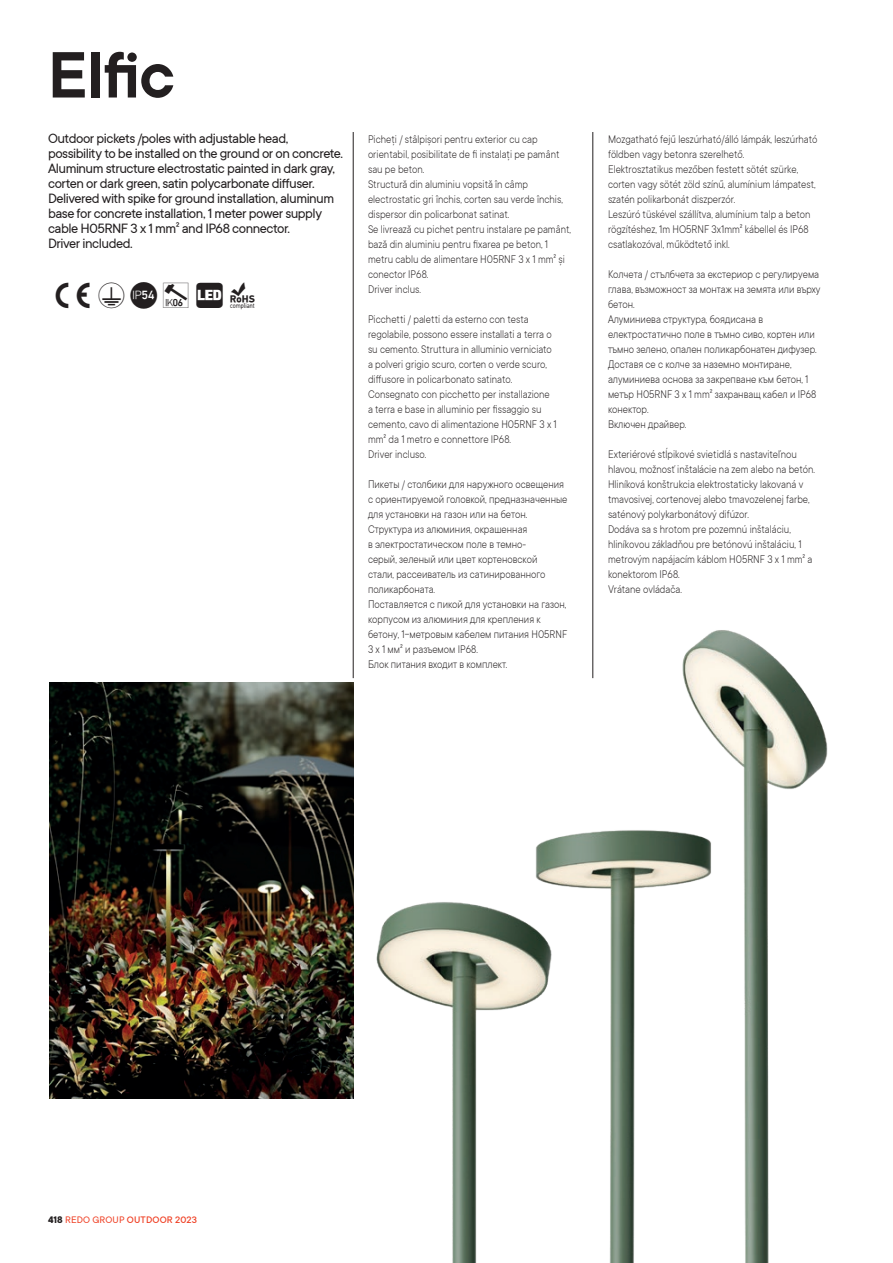
<style>
.page{position:relative;width:893px;height:1263px;background:#fff}
.page>*{position:absolute;margin:0;border:0;box-sizing:border-box;transform-origin:0 0}
.t1{font:600 72px "TT Commons";color:#231f20}
.t2{font:15px/15px "TT Commons";letter-spacing:-.035em;color:#231f20}
.t3{font:300 12px/15px "TT Commons";color:#231f20;scale:.9 1}
.t4{font:500 10.5px "TT Commons";letter-spacing:.015em;color:#ef3e22}
.s1{font-weight:700;color:#231f20}
.s2{font-weight:400}
</style>
<div class="page">
<img style="left:49px;top:683px;width:304px;height:416px">
<img style="left:535px;top:830px;width:79px;height:433px">
<img style="left:348px;top:871px;width:243px;height:392px">
<img style="left:614px;top:630px;width:214px;height:633px">
<hr style="left:353px;top:132px;width:1px;height:546px;background:#231f20">
<hr style="left:593px;top:132px;width:1px;height:546px;background:#231f20">
<h1 class="t1" style="left:48px;top:36px;width:129px">Elfic</h1>
<p class="t2" style="left:48px;top:131px;width:297px">Outdoor pickets /poles with adjustable head, possibility to be installed on the ground or on concrete.<br>Aluminum structure electrostatic painted in dark gray, corten or dark green, satin polycarbonate diffuser.<br>Delivered with spike for ground installation, aluminum base for concrete installation, 1 meter power supply cable H05RNF 3 x 1 mm² and IP68 connector.<br>Driver included.</p>
<p class="t3" style="left:608px;top:131px;width:234px">Mozgatható fejű leszúrható/álló lámpák, leszúrható földben vagy betonra szerelhető.<br>Elektrosztatikus mezőben festett sötét szürke, corten vagy sötét zöld színű, alumínium lámpatest, szatén polikarbonát diszperzór.<br>Leszúró tüskével szállítva, alumínium talp a beton rögzítéshez, 1m HO5RNF 3x1mm² kábellel és IP68 csatlakozóval, működtető inkl.</p>
<p class="t3" style="left:608px;top:266px;width:238px">Колчета / стълбчета за екстериор с регулируема глава, възможност за монтаж на земята или върху бетон.<br>Алуминиева структура, боядисана в електростатично поле в тъмно сиво, кортен или тъмно зелено, опален поликарбонатен дифузер.<br>Доставя се с колче за наземно монтиране, алуминиева основа за закрепване към бетон, 1 метър H05RNF 3 x 1 mm² захранващ кабел и IP68 конектор.<br>Включен драйвер.</p>
<p class="t3" style="left:608px;top:446px;width:232px">Exteriérové stĺpikové svietidlá s nastaviteľnou hlavou, možnosť inštalácie na zem alebo na betón.<br>Hliníková konštrukcia elektrostaticky lakovaná v tmavosivej, cortenovej alebo tmavozelenej farbe, saténový polykarbonátový difúzor.<br>Dodáva sa s hrotom pre pozemnú inštaláciu, hliníkovou základňou pre betónovú inštaláciu, 1 metrovým napájacím káblom H05RNF 3 x 1 mm² a konektorom IP68.<br>Vrátane ovládača.</p>
<p class="t3" style="left:368px;top:131px;width:227px">Picheți / stâlpișori pentru exterior cu cap orientabil, posibilitate de fi instalați pe pamânt sau pe beton.<br>Structură din aluminiu vopsită în câmp electrostatic gri închis, corten sau verde închis, dispersor din policarbonat satinat.<br>Se livrează cu pichet pentru instalare pe pamânt, bază din aluminiu pentru fixarea pe beton, 1 metru cablu de alimentare H05RNF 3 x 1 mm² și conector IP68.<br>Driver inclus.</p>
<p class="t3" style="left:368px;top:311px;width:211px">Picchetti / paletti da esterno con testa regolabile, possono essere installati a terra o su cemento. Struttura in alluminio verniciato a polveri grigio scuro, corten o verde scuro, diffusore in policarbonato satinato.<br>Consegnato con picchetto per installazione a terra e base in alluminio per fissaggio su cemento, cavo di alimentazione H05RNF 3 x 1 mm² da 1 metro e connettore IP68.<br>Driver incluso.</p>
<p class="t3" style="left:368px;top:476px;width:223px">Пикеты / столбики для наружного освещения с ориентируемой головкой, предназначенные для установки на газон или на бетон.<br>Структура из алюминия, окрашенная<br>в электростатическом поле в темно-<br>серый, зеленый или цвет кортеновской<br>стали, рассеиватель из сатинированного поликарбоната.<br>Поставляется с пикой для установки на газон, корпусом из алюминия для крепления к бетону, 1-метровым кабелем питания H05RNF 3 x 1 мм² и разъемом IP68.<br>Блок питания входит в комплект.</p>
<p class="t4" style="left:48px;top:1214px;width:150px"><span class="s1">418</span> <span class="s2">REDO GROUP</span> OUTDOOR 2023</p>
</div>
